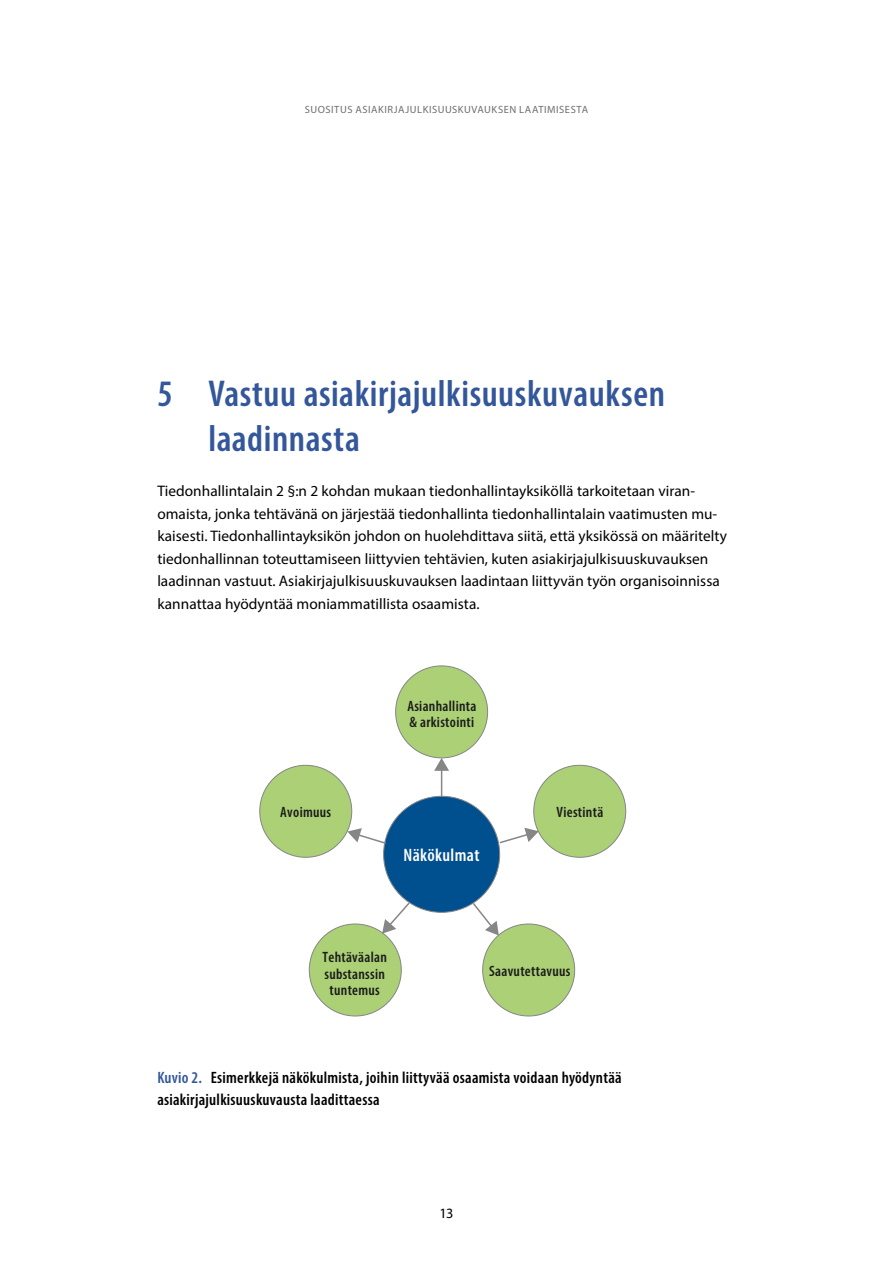
<style>
.page{position:relative;width:893px;height:1263px;background:#fff}
.page>*{position:absolute;margin:0;border:0;box-sizing:border-box;transform-origin:0 0}
.Otsikko_1{font:600 condensed 37.5px/45.2px "Myriad Pro";letter-spacing:.015em;color:#33579a}
.t1{font:600 condensed 18px "Myriad Pro";letter-spacing:.02em;color:#fff}
._00_kuvion_otsikko{font:600 condensed 16.5px/22.5px "Myriad Pro";letter-spacing:.015em;color:#000}
._01_Leipä_1__kpl{font:15.3px/22.5px "Myriad Pro";letter-spacing:.005em;color:#000}
.t2{font:600 condensed 15px/16.5px "Myriad Pro";letter-spacing:.02em;color:#1b1b1a}
.t3{font:14.25px "Myriad Pro";color:#000}
.t4{font:10.5px "Myriad Pro";letter-spacing:.05em;color:#6e6e6d}
.s1{color:#33579a}
</style>
<div class="page">
<div style="left:384px;top:796px;width:116px;height:116px;background:#004f8f;border-radius:50%"></div>
<div style="left:396px;top:666px;width:92px;height:92px;background:#abd076;border-radius:50%"></div>
<div style="left:260px;top:765px;width:92px;height:92px;background:#abd076;border-radius:50%"></div>
<div style="left:534px;top:765px;width:92px;height:92px;background:#abd076;border-radius:50%"></div>
<div style="left:309px;top:924px;width:92px;height:92px;background:#abd076;border-radius:50%"></div>
<div style="left:483px;top:924px;width:92px;height:92px;background:#abd076;border-radius:50%"></div>
<svg style="left:434px;top:758px;width:15px;height:38px"></svg>
<svg style="left:347px;top:828px;width:41px;height:17px"></svg>
<svg style="left:498px;top:828px;width:41px;height:16px"></svg>
<svg style="left:382px;top:901px;width:29px;height:33px"></svg>
<svg style="left:471px;top:901px;width:28px;height:34px"></svg>
<p class="t4" style="left:305px;top:103px;width:285px">SUOSITUS ASIAKIRJAJULKISUUSKUVAUKSEN LAATIMISESTA</p>
<p class="Otsikko_1" style="left:208px;top:370px;width:458px;text-indent:-51px">5 Vastuu asiakirjajulkisuuskuvauksen laadinnasta</p>
<p class="_01_Leipä_1__kpl" style="left:157px;top:480px;width:571px">Tiedonhallintalain 2 §:n 2 kohdan mukaan tiedonhallintayksiköllä tarkoitetaan viran&shy;omaista, jonka tehtävänä on järjestää tiedonhallinta tiedonhallintalain vaatimusten mu&shy;kaisesti. Tiedonhallintayksikön johdon on huolehdittava siitä, että yksikössä on määritelty tiedonhallinnan toteuttamiseen liittyvien tehtävien, kuten asiakirjajulkisuuskuvauksen laadinnan vastuut. Asiakirjajulkisuuskuvauksen laadintaan liittyvän työn organisoinnissa kannattaa hyödyntää moniammatillista osaamista.</p>
<p class="t2" style="left:407px;top:697px;width:71px">Asianhallinta &amp; arkistointi</p>
<p class="t2" style="left:280px;top:804px;width:52px">Avoimuus</p>
<p class="t2" style="left:557px;top:804px;width:48px">Viestintä</p>
<p class="t1" style="left:403px;top:844px;width:78px">Näkökulmat</p>
<p class="t2" style="left:323px;top:949px;width:66px;text-align:center">Tehtäväalan substanssin tuntemus</p>
<p class="t2" style="left:489px;top:962px;width:83px">Saavutettavuus</p>
<p class="_00_kuvion_otsikko" style="left:157px;top:1065px;width:466px"><span class="s1">Kuvio 2.</span> Esimerkkejä näkökulmista, joihin liittyvää osaamista voidaan hyödyntää asiakirjajulkisuuskuvausta laadittaessa</p>
<p class="t3" style="left:440px;top:1204px;width:15px">13</p>
</div>
